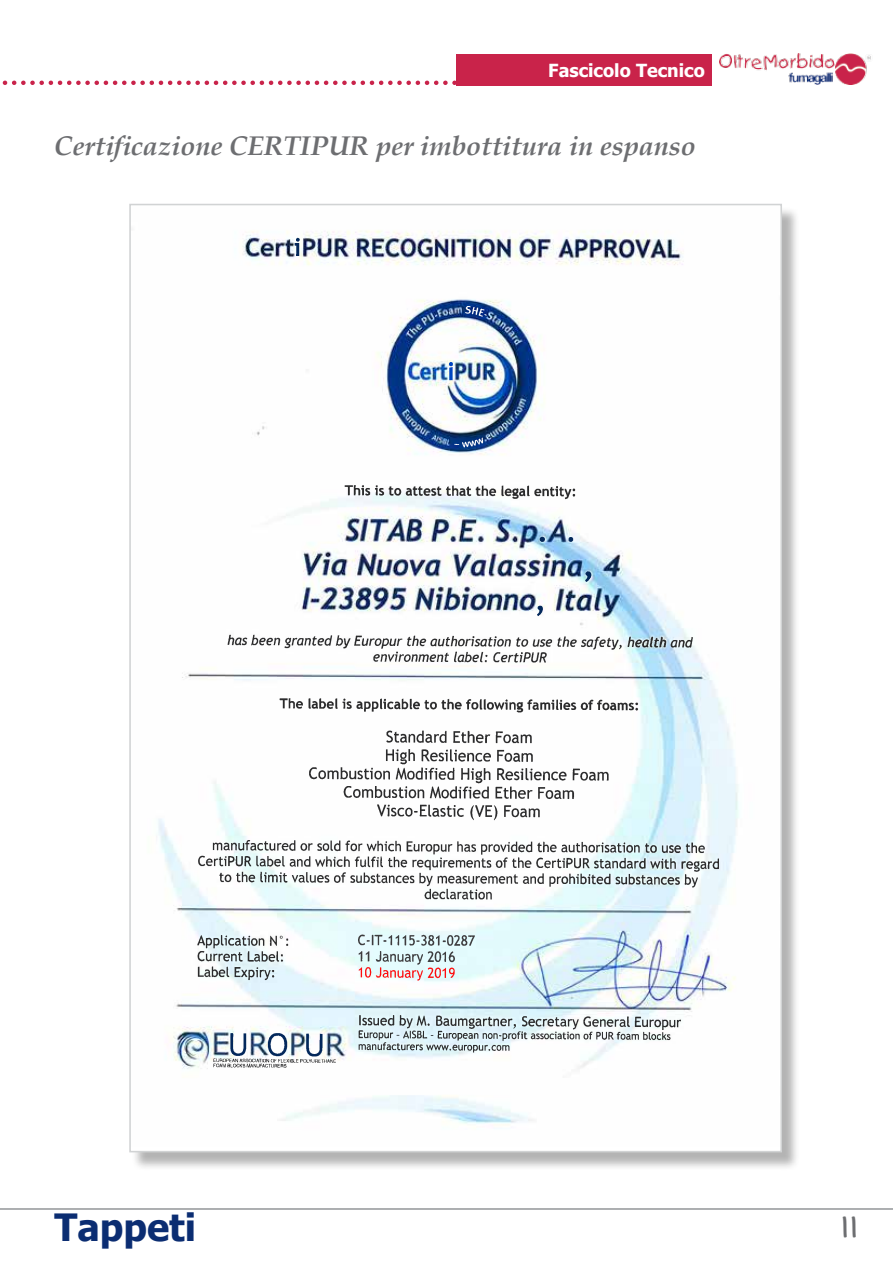
<style>
.page{position:relative;width:893px;height:1263px;background:#fff}
.page>*{position:absolute;margin:0;border:0;box-sizing:border-box;transform-origin:0 0}
.t1{font:700 37.5px "Tahoma";color:#0b2d72}
.t2{font:30px "Kids Plain";color:#6d6e71}
.t3{font:italic 700 27px "Book Antiqua";color:#6d6e71}
.t4{font:700 18px "Tahoma";color:#fff}
</style>
<div class="page">
<svg style="left:2px;top:81px;width:455px;height:4px"></svg>
<hr style="left:0;top:1208px;width:893px;height:2px;background:#939598">
<div style="left:457px;top:54px;width:255px;height:31px;background:#c9234a"></div>
<img style="left:719px;top:53px;width:152px;height:32px">
<div style="left:132px;top:206px;width:669px;height:965px;background:#000;opacity:.3"></div>
<img style="left:132px;top:207px;width:647px;height:940px">
<img style="left:213px;top:238px;width:467px;height:247px">
<img style="left:196px;top:485px;width:522px;height:582px">
<img style="left:406px;top:362px;width:47px;height:19px">
<img style="left:453px;top:306px;width:34px;height:141px">
<img style="left:359px;top:935px;width:115px;height:45px">
<p class="t4" style="left:548px;top:58px;width:158px">Fascicolo Tecnico</p>
<p class="t3" style="left:54px;top:127px;width:643px">Certificazione CERTIPUR per imbottitura in espanso</p>
<h1 class="t1" style="left:54px;top:1201px;width:143px">Tappeti</h1>
<p class="t2" style="left:839px;top:1209px;width:19px">11</p>
</div>
